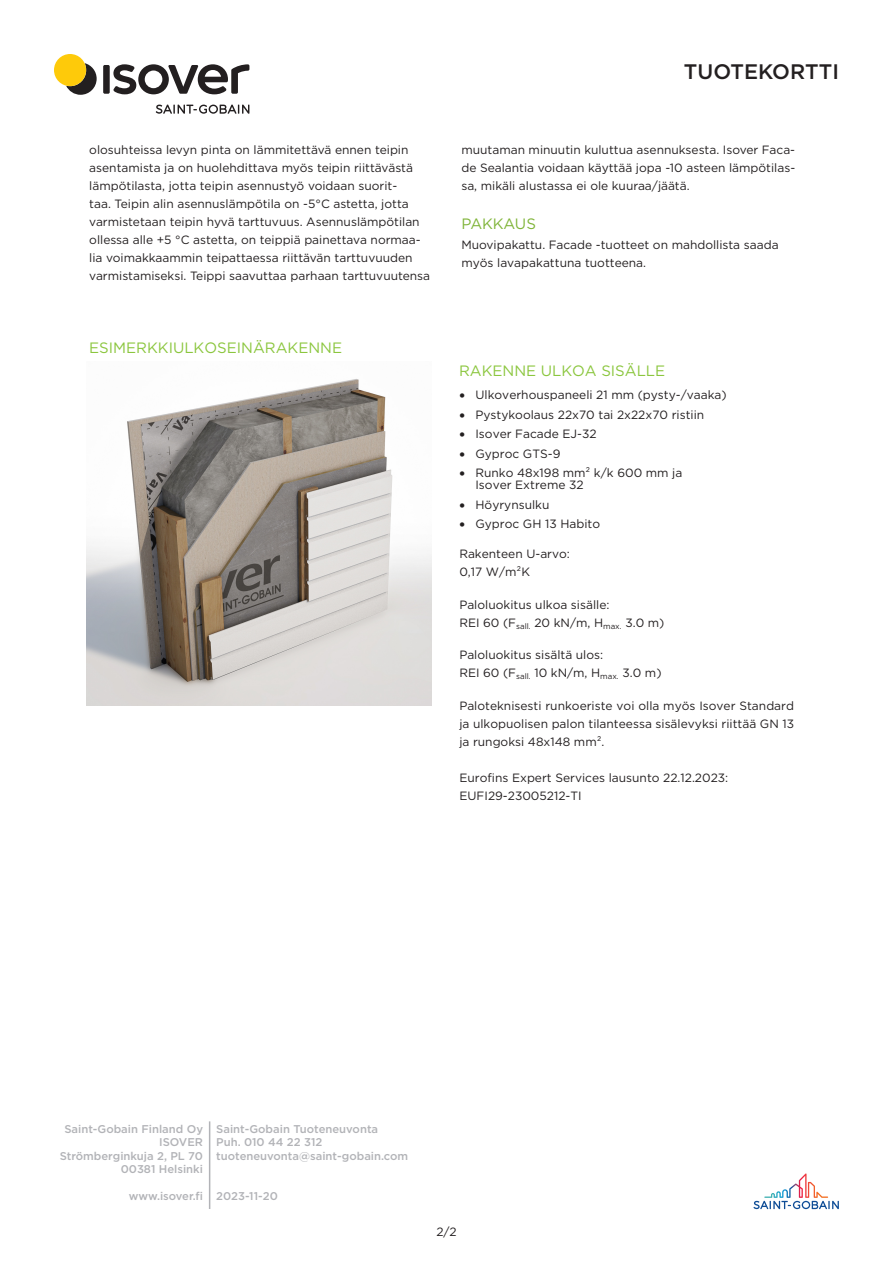
<style>
.page{position:relative;width:893px;height:1263px;background:#fff}
.page>*{position:absolute;margin:0;border:0;box-sizing:border-box;transform-origin:0 0}
.t1{font:500 21px "Gotham";color:#231f20}
.t2{font:15px "Gotham";color:#8bc63e}
.t3{font:15px "Gotham";letter-spacing:-.01em;color:#7fb438}
.Shortname{font:12px/18px "Gotham";color:#231f20}
.t4{font:500 11.25px/13.5px "Gotham";color:#b2b3b7;text-align:right}
</style>
<div class="page">
<svg style="left:156px;top:105px;width:93px;height:9px"></svg>
<svg style="left:66px;top:63px;width:31px;height:32px"></svg>
<div style="left:103px;top:65px;width:7px;height:29px;background:#231f20;border-radius:2px"></div>
<svg style="left:113px;top:64px;width:136px;height:30px"></svg>
<div style="left:54px;top:54px;width:32px;height:32px;background:#feca0a;border-radius:50%"></div>
<svg style="left:753px;top:1173px;width:86px;height:36px"></svg>
<hr style="left:209px;top:1121px;width:1px;height:88px;background:#b2b3b7">
<img style="left:87px;top:379px;width:344px;height:327px">
<p class="Shortname" style="left:89px;top:141px;width:342px">olosuhteissa levyn pinta on lämmitettävä ennen teipin asentamista ja on huolehdittava myös teipin riittävästä lämpötilasta, jotta teipin asennustyö voidaan suorit-<br>taa. Teipin alin asennuslämpötila on -5°C astetta, jotta varmistetaan teipin hyvä tarttuvuus. Asennuslämpötilan ollessa alle +5 °C astetta, on teippiä painettava normaa&shy;lia voimakkaammin teipattaessa riittävän tarttuvuuden varmistamiseksi. Teippi saavuttaa parhaan tarttuvuutensa</p>
<p class="t2" style="left:89px;top:339px;width:255px">ESIMERKKIULKOSEINÄRAKENNE</p>
<h1 class="t1" style="left:684px;top:60px;width:157px">TUOTEKORTTI</h1>
<p class="Shortname" style="left:461px;top:141px;width:335px;text-align:justify">muutaman minuutin kuluttua asennuksesta. Isover Faca&shy;de Sealantia voidaan käyttää jopa -10 asteen lämpötilas&shy;sa, mikäli alustassa ei ole kuuraa/jäätä.</p>
<p class="t3" style="left:461px;top:215px;width:76px">PAKKAUS</p>
<p class="Shortname" style="left:461px;top:235px;width:319px">Muovipakattu. Facade -tuotteet on mahdollista saada myös lavapakattuna tuotteena.</p>
<p class="t2" style="left:459px;top:362px;width:208px">RAKENNE ULKOA SISÄLLE</p>
<p class="Shortname" style="left:459px;top:386px;width:269px">• Ulkoverhouspaneeli 21 mm (pysty-/vaaka)</p>
<p class="Shortname" style="left:459px;top:406px;width:246px">• Pystykoolaus 22x70 tai 2x22x70 ristiin</p>
<p class="Shortname" style="left:459px;top:425px;width:139px">• Isover Facade EJ-32</p>
<p class="Shortname" style="left:459px;top:445px;width:102px">• Gyproc GTS-9</p>
<p class="Shortname" style="left:475px;top:467px;width:208px;line-height:12px;text-indent:-16px">• Runko 48x198 mm² k/k 600 mm ja<br>Isover Extreme 32</p>
<p class="Shortname" style="left:459px;top:496px;width:92px">• Höyrynsulku</p>
<p class="Shortname" style="left:459px;top:515px;width:142px">• Gyproc GH 13 Habito</p>
<p class="Shortname" style="left:459px;top:545px;width:112px">Rakenteen U-arvo:<br>0,17 W/m²K</p>
<p class="Shortname" style="left:459px;top:596px;width:207px">Paloluokitus ulkoa sisälle:<br>REI 60 (F<sub>sall.</sub> 20 kN/m, H<sub>max.</sub> 3.0 m)</p>
<p class="Shortname" style="left:459px;top:646px;width:204px">Paloluokitus sisältä ulos:<br>REI 60 (F<sub>sall.</sub> 10 kN/m, H<sub>max.</sub> 3.0 m)</p>
<p class="Shortname" style="left:459px;top:697px;width:336px;text-align:justify">Paloteknisesti runkoeriste voi olla myös Isover Standard ja ulkopuolisen palon tilanteessa sisälevyksi riittää GN 13 ja rungoksi 48x148 mm².</p>
<p class="Shortname" style="left:459px;top:769px;width:270px">Eurofins Expert Services lausunto 22.12.2023:<br>EUFI29-23005212-TI</p>
<p class="t4" style="left:60px;top:1122px;width:145px">Saint-Gobain Finland Oy<br>ISOVER<br>Strömberginkuja 2, PL 70<br>00381 Helsinki</p>
<p class="t4" style="left:129px;top:1190px;width:76px">www.isover.fi</p>
<p class="t4" style="left:216px;top:1122px;width:194px;text-align:left">Saint-Gobain Tuoteneuvonta<br>Puh. 010 44 22 312 tuoteneuvonta@saint-gobain.com</p>
<p class="t4" style="left:216px;top:1190px;width:63px">2023-11-20</p>
<p class="Shortname" style="left:436px;top:1222px;width:22px">2/2</p>
</div>
